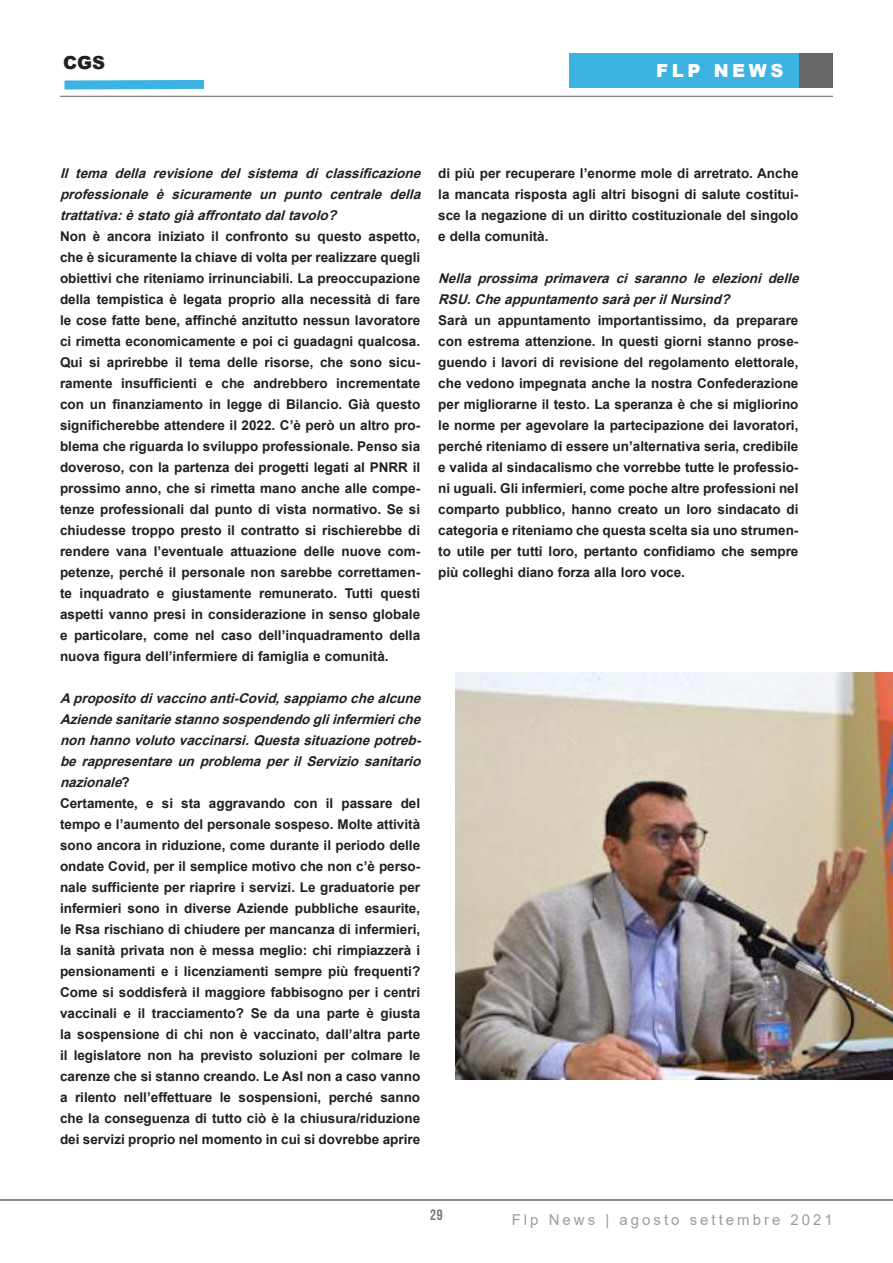
<style>
.page{position:relative;width:893px;height:1263px;background:#fff}
.page>*{position:absolute;margin:0;border:0;box-sizing:border-box;transform-origin:0 0}
.t1{font:900 18px "Arial";letter-spacing:.2em;color:#fff}
.Section_heading_head{font:900 18px "Arial";color:#231f20}
.t2{font:15px "Arial";letter-spacing:.2em;color:#9a9c9e}
.TOC_headings{font:15px "Bebas Neue";color:#73776c}
.Body_paragraph{font:700 13.5px/21px "Arial";color:#231f20;text-align:justify}
.Body_paragraph-2{font:italic 700 13.5px/21px "Arial";color:#231f20;text-align:justify}
.s1{font-style:normal}
</style>
<div class="page">
<div style="left:798px;top:53px;width:35px;height:35px;background:#656666"></div>
<div style="left:569px;top:53px;width:229px;height:35px;background:#3cb3e0"></div>
<hr style="left:60px;top:96px;width:773px;height:1px;background:#73776c">
<hr style="left:0;top:1199px;width:893px;height:2px;background:#8a8b8b">
<svg style="left:64px;top:79px;width:141px;height:11px"></svg>
<img style="left:455px;top:672px;width:438px;height:407px">
<p class="Section_heading_head" style="left:63px;top:50px;width:43px">CGS</p>
<h1 class="t1" style="left:656px;top:57px;width:129px">FLP NEWS</h1>
<p class="Body_paragraph-2" style="left:60px;top:163px;width:367px">Il tema della revisione del sistema di classificazione professionale è sicuramente un punto centrale della trattativa:èstatogiàaffrontatodaltavolo?</p>
<p class="Body_paragraph" style="left:60px;top:226px;width:362px">Non è ancora iniziato il confronto su questo aspetto, che è sicuramente la chiave di volta per realizzare quegli obiettivi che riteniamo irrinunciabili. La preoccupazione della tempistica è legata proprio alla necessità di fare le cose fatte bene, affinché anzitutto nessun lavoratore ci rimetta economicamente e poi ci guadagni qualcosa.<br>Qui si aprirebbe il tema delle risorse, che sono sicu&shy;ramente insufficienti e che andrebbero incrementate con un finanziamento in legge di Bilancio. Già questo significherebbe attendere il 2022. C’è però un altro pro&shy;blema che riguarda lo sviluppo professionale. Penso sia doveroso, con la partenza dei progetti legati al PNRR il prossimo anno, che si rimetta mano anche alle compe&shy;tenze professionali dal punto di vista normativo. Se si chiudesse troppo presto il contratto si rischierebbe di rendere vana l’eventuale attuazione delle nuove com&shy;petenze, perché il personale non sarebbe correttamen&shy;te inquadrato e giustamente remunerato. Tutti questi aspetti vanno presi in considerazione in senso globale e particolare, come nel caso dell’inquadramento della nuova figura dell’infermiere di famiglia e comunità.</p>
<p class="Body_paragraph-2" style="left:60px;top:688px;width:367px">Apropositodivaccinoanti-Covid,sappiamochealcune Aziendesanitariestannosospendendogliinfermieriche nonhannovolutovaccinarsi.Questasituazionepotreb&shy;berappresentareunproblemaperilServiziosanitario nazionale<span class="s1">?</span></p>
<p class="Body_paragraph" style="left:60px;top:793px;width:362px">Certamente, e si sta aggravando con il passare del tempo e l’aumento del personale sospeso. Molte attività sono ancora in riduzione, come durante il periodo delle ondate Covid, per il semplice motivo che non c’è perso&shy;nale sufficiente per riaprire i servizi. Le graduatorie per infermieri sono in diverse Aziende pubbliche esaurite, le Rsa rischiano di chiudere per mancanza di infermieri, la sanità privata non è messa meglio: chi rimpiazzerà i pensionamenti e i licenziamenti sempre più frequenti?<br>Come si soddisferà il maggiore fabbisogno per i centri vaccinali e il tracciamento? Se da una parte è giusta la sospensione di chi non è vaccinato, dall’altra parte il legislatore non ha previsto soluzioni per colmare le carenze che si stanno creando. Le Asl non a caso vanno a rilento nell’effettuare le sospensioni, perché sanno che la conseguenza di tutto ciò è la chiusura/riduzione dei servizi proprio nel momento in cui si dovrebbe aprire</p>
<p class="Body_paragraph" style="left:438px;top:163px;width:362px">di più per recuperare l’enorme mole di arretrato. Anche la mancata risposta agli altri bisogni di salute costitui&shy;sce la negazione di un diritto costituzionale del singolo e della comunità.</p>
<p class="Body_paragraph-2" style="left:438px;top:268px;width:367px">Nella prossima primavera ci saranno le elezioni delle<br>RSU.CheappuntamentosaràperilNursind?</p>
<p class="Body_paragraph" style="left:438px;top:310px;width:362px">Sarà un appuntamento importantissimo, da preparare con estrema attenzione. In questi giorni stanno prose&shy;guendo i lavori di revisione del regolamento elettorale, che vedono impegnata anche la nostra Confederazione per migliorarne il testo. La speranza è che si migliorino le norme per agevolare la partecipazione dei lavoratori, perché riteniamo di essere un’alternativa seria, credibile e valida al sindacalismo che vorrebbe tutte le professio&shy;ni uguali. Gli infermieri, come poche altre professioni nel comparto pubblico, hanno creato un loro sindacato di categoria e riteniamo che questa scelta sia uno strumen&shy;to utile per tutti loro, pertanto confidiamo che sempre più colleghi diano forza alla loro voce.</p>
<p class="TOC_headings" style="left:430px;top:1207px;width:14px">29</p>
<p class="t2" style="left:512px;top:1209px;width:323px">Flp News | agosto settembre 2021</p>
</div>
